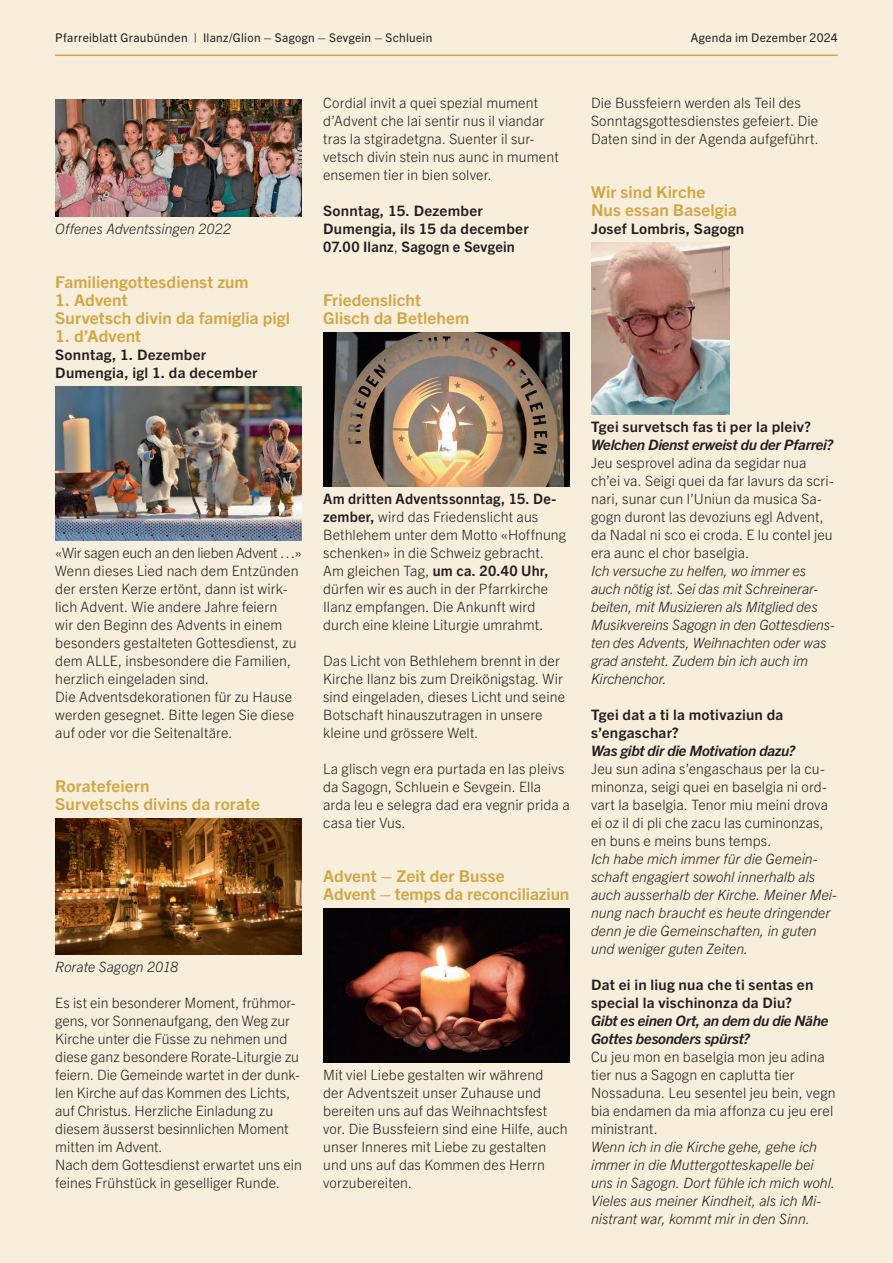
<style>
.page{position:relative;width:893px;height:1263px;background:#f7eedb}
.page>*{position:absolute;margin:0;border:0;box-sizing:border-box;transform-origin:0 0}
.t1{font:700 16.35px/18px "Trade Gothic Next LT Pro";letter-spacing:.005em;color:#d1a644;scale:1.05 1}
.t2{font:700 14.4px/18px "Trade Gothic Next LT Pro";letter-spacing:.015em;color:#231f20;scale:1.05 1}
.t3{font:italic 700 14.4px/18px "Trade Gothic Next LT Pro";letter-spacing:-.02em;color:#231f20;scale:1.05 1}
.t4{font:700 14.4px "Trade Gothic Next LT Pro";letter-spacing:.015em;color:#231f20}
.t5{font:300 14.25px/18px "Trade Gothic Next LT Pro";letter-spacing:.005em;color:#231f20}
.t6{font:italic 300 14.25px/18px "Trade Gothic Next LT Pro";color:#231f20}
.t7{font:12px "Trade Gothic Next LT Pro";letter-spacing:.025em;color:#231f20}
.s1{font-weight:300;font-size:14.25px}
.s2{font-weight:700;font-size:14.4px}
</style>
<div class="page">
<hr style="left:55px;top:55px;width:783px;height:1px;background:#d1a644">
<img style="left:55px;top:99px;width:247px;height:117px">
<img style="left:55px;top:387px;width:247px;height:153px">
<img style="left:55px;top:818px;width:247px;height:136px">
<img style="left:323px;top:333px;width:247px;height:153px">
<img style="left:323px;top:908px;width:247px;height:154px">
<img style="left:591px;top:243px;width:138px;height:171px">
<p class="t7" style="left:55px;top:30px;width:379px">Pfarreiblatt Graubünden | Ilanz/Glion – Sagogn – Sevgein – Schluein</p>
<p class="t7" style="left:691px;top:30px;width:148px">Agenda im Dezember 2024</p>
<p class="t6" style="left:55px;top:219px;width:177px">Offenes Adventssingen 2022</p>
<p class="t1" style="left:55px;top:272px;width:186px">Familiengottesdienst zum</p>
<p class="t1" style="left:55px;top:290px;width:225px">1. Advent<br>Survetsch divin da famiglia pigl</p>
<p class="t1" style="left:55px;top:326px;width:83px">1. d’Advent</p>
<p class="t2" style="left:55px;top:345px;width:194px">Sonntag, 1. Dezember<br>Dumengia, igl 1. da december</p>
<p class="t5" style="left:55px;top:543px;width:248px">«Wir sagen euch an den lieben Advent …» Wenn dieses Lied nach dem Entzünden der ersten Kerze ertönt, dann ist wirk&shy;lich Advent. Wie andere Jahre feiern<br>wir den Beginn des Advents in einem besonders gestalteten Gottesdienst, zu dem ALLE, insbesondere die Familien, herzlich eingeladen sind.<br>Die Adventsdekorationen für zu Hause werden gesegnet. Bitte legen Sie diese auf oder vor die Seitenaltäre.</p>
<p class="t1" style="left:55px;top:776px;width:196px">Roratefeiern<br>Survetschs divins da rorate</p>
<p class="t6" style="left:55px;top:957px;width:124px">Rorate Sagogn 2018</p>
<p class="t5" style="left:55px;top:993px;width:248px">Es ist ein besonderer Moment, frühmor&shy;gens, vor Sonnenaufgang, den Weg zur Kirche unter die Füsse zu nehmen und diese ganz besondere Rorate-Liturgie zu feiern. Die Gemeinde wartet in der dunk&shy;len Kirche auf das Kommen des Lichts, auf Christus. Herzliche Einladung zu diesem äusserst besinnlichen Moment mitten im Advent.<br>Nach dem Gottesdienst erwartet uns ein feines Frühstück in geselliger Runde.</p>
<p class="t5" style="left:323px;top:93px;width:237px">Cordial invit a quei spezial mument d’Advent che lai sentir nus il viandar tras la stgiradetgna. Suenter il sur&shy;vetsch divin stein nus aunc in mument ensemen tier in bien solver.</p>
<p class="t2" style="left:323px;top:201px;width:197px">Sonntag, 15. Dezember<br>Dumengia, ils 15 da december<br>07.00 Ilanz<span class="s1">,</span> Sagogn e Sevgein</p>
<p class="t1" style="left:323px;top:290px;width:141px">Friedenslicht<br>Glisch da Betlehem</p>
<p class="t5" style="left:591px;top:93px;width:229px">Die Bussfeiern werden als Teil des<br>Sonntagsgottesdienstes gefeiert. Die<br>Daten sind in der Agenda aufgeführt.</p>
<p class="t1" style="left:591px;top:182px;width:140px">Wir sind Kirche<br>Nus essan Baselgia</p>
<p class="t2" style="left:591px;top:219px;width:147px">Josef Lombris, Sagogn</p>
<p class="t4" style="left:323px;top:489px;width:235px">Am dritten Adventssonntag, 15. De-</p>
<p class="t5" style="left:323px;top:507px;width:245px"><span class="s2">zember,</span> wird das Friedenslicht aus Bethlehem unter dem Motto «Hoffnung schenken» in die Schweiz gebracht.<br>Am gleichen Tag, <span class="s2">um ca. 20.40 Uhr, </span>dürfen wir es auch in der Pfarrkirche Ilanz empfangen. Die Ankunft wird durch eine kleine Liturgie umrahmt.</p>
<p class="t5" style="left:323px;top:651px;width:243px">Das Licht von Bethlehem brennt in der Kirche Ilanz bis zum Dreikönigstag. Wir sind eingeladen, dieses Licht und seine Botschaft hinauszutragen in unsere kleine und grössere Welt.</p>
<p class="t5" style="left:323px;top:759px;width:248px">La glisch vegn era purtada en las pleivs da Sagogn, Schluein e Sevgein. Ella arda leu e selegra dad era vegnir prida a casa tier Vus.</p>
<p class="t1" style="left:323px;top:866px;width:236px">Advent – Zeit der Busse<br>Advent – temps da reconciliaziun</p>
<p class="t5" style="left:323px;top:1065px;width:246px">Mit viel Liebe gestalten wir während<br>der Adventszeit unser Zuhause und bereiten uns auf das Weihnachtsfest vor. Die Bussfeiern sind eine Hilfe, auch unser Inneres mit Liebe zu gestalten und uns auf das Kommen des Herrn vorzubereiten.</p>
<p class="t2" style="left:591px;top:417px;width:211px">Tgei survetsch fas ti per la pleiv?</p>
<p class="t3" style="left:591px;top:435px;width:232px">Welchen Dienst erweist du der Pfarrei?</p>
<p class="t5" style="left:591px;top:453px;width:244px">Jeu sesprovel adina da segidar nua ch’ei va. Seigi quei da far lavurs da scri&shy;nari, sunar cun l’Uniun da musica Sa&shy;gogn duront las devoziuns egl Advent, da Nadal ni sco ei croda. E lu contel jeu era aunc el chor baselgia.</p>
<p class="t6" style="left:591px;top:561px;width:245px">Ich versuche zu helfen, wo immer es auch nötig ist. Sei das mit Schreinerar&shy;beiten, mit Musizieren als Mitglied des Musikvereins Sagogn in den Gottesdiens&shy;ten des Advents, Weihnachten oder was grad ansteht. Zudem bin ich auch im Kirchenchor.</p>
<p class="t2" style="left:591px;top:705px;width:185px">Tgei dat a ti la motivaziun da s’engaschar?</p>
<p class="t3" style="left:591px;top:741px;width:196px">Was gibt dir die Motivation dazu?</p>
<p class="t5" style="left:591px;top:759px;width:238px">Jeu sun adina s’engaschaus per la cu&shy;minonza, seigi quei en baselgia ni ord&shy;vart la baselgia. Tenor miu meini drova ei oz il di pli che zacu las cuminonzas, en buns e meins buns temps.</p>
<p class="t6" style="left:591px;top:849px;width:247px">Ich habe mich immer für die Gemein&shy;schaft engagiert sowohl innerhalb als auch ausserhalb der Kirche. Meiner Mei&shy;nung nach braucht es heute dringender denn je die Gemeinschaften, in guten und weniger guten Zeiten.</p>
<p class="t2" style="left:591px;top:975px;width:213px">Dat ei in liug nua che ti sentas en special la vischinonza da Diu?</p>
<p class="t3" style="left:591px;top:1011px;width:228px">Gibt es einen Ort, an dem du die Nähe<br>Gottes besonders spürst?</p>
<p class="t5" style="left:591px;top:1047px;width:246px">Cu jeu mon en baselgia mon jeu adina tier nus a Sagogn en caplutta tier<br>Nossaduna. Leu sesentel jeu bein, vegn bia endamen da mia affonza cu jeu erel ministrant.</p>
<p class="t6" style="left:591px;top:1137px;width:246px">Wenn ich in die Kirche gehe, gehe ich immer in die Muttergotteskapelle bei uns in Sagogn. Dort fühle ich mich wohl.<br>Vieles aus meiner Kindheit, als ich Mi&shy;nistrant war, kommt mir in den Sinn.</p>
</div>
